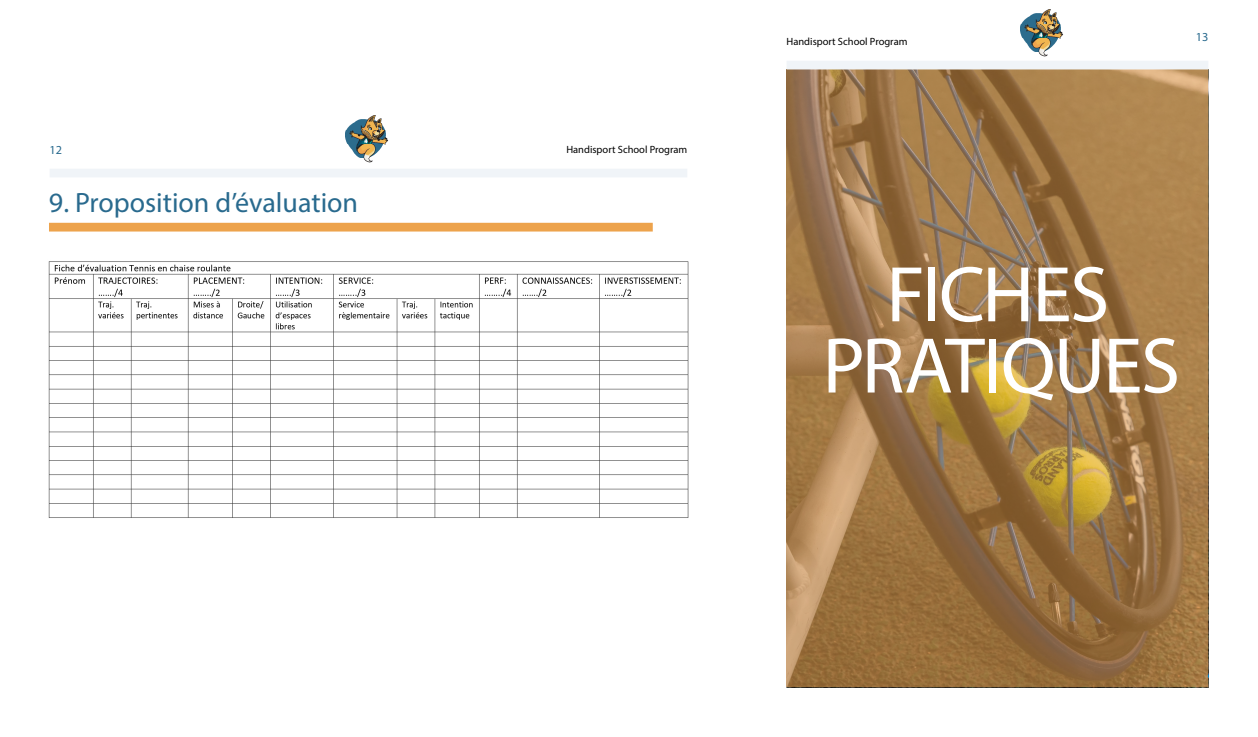
<style>
.page{position:relative;width:1258px;height:737px;background:#fff}
.page>*{position:absolute;margin:0;border:0;box-sizing:border-box;transform-origin:0 0}
.t1{font:79.62px/71.2px "Myriad Pro";letter-spacing:-.02em;color:#fff;text-align:center}
.t2{font:28px "Myriad Pro";color:#296a8e}
.t3{font:12.25px "Myriad Pro";color:#296a8e}
.t4{font:10.5px "Myriad Pro";color:#000}
</style>
<div class="page">
<img style="left:346px;top:116px;width:42px;height:46px">
<div style="left:50px;top:169px;width:637px;height:8px;background:#f0f4f8"></div>
<svg style="left:786px;top:69px;width:422px;height:618px;background:#a07848"></svg>
<div style="left:49px;top:223px;width:604px;height:8px;background:#eda34c"></div>
<img style="left:48px;top:261px;width:641px;height:257px">
<img style="left:1020px;top:10px;width:43px;height:46px">
<div style="left:786px;top:61px;width:422px;height:8px;background:#f0f4f8"></div>
<p class="t3" style="left:50px;top:143px;width:14px">12</p>
<p class="t4" style="left:566px;top:143px;width:122px">Handisport School Program</p>
<h2 class="t2" style="left:49px;top:185px;width:311px">9. Proposition d’évaluation</h2>
<p class="t4" style="left:786px;top:35px;width:122px">Handisport School Program</p>
<p class="t3" style="left:1195px;top:29px;width:14px">13</p>
<h1 class="t1" style="left:822px;top:258px;width:359px">FICHES<br>PRATIQUES</h1>
</div>
